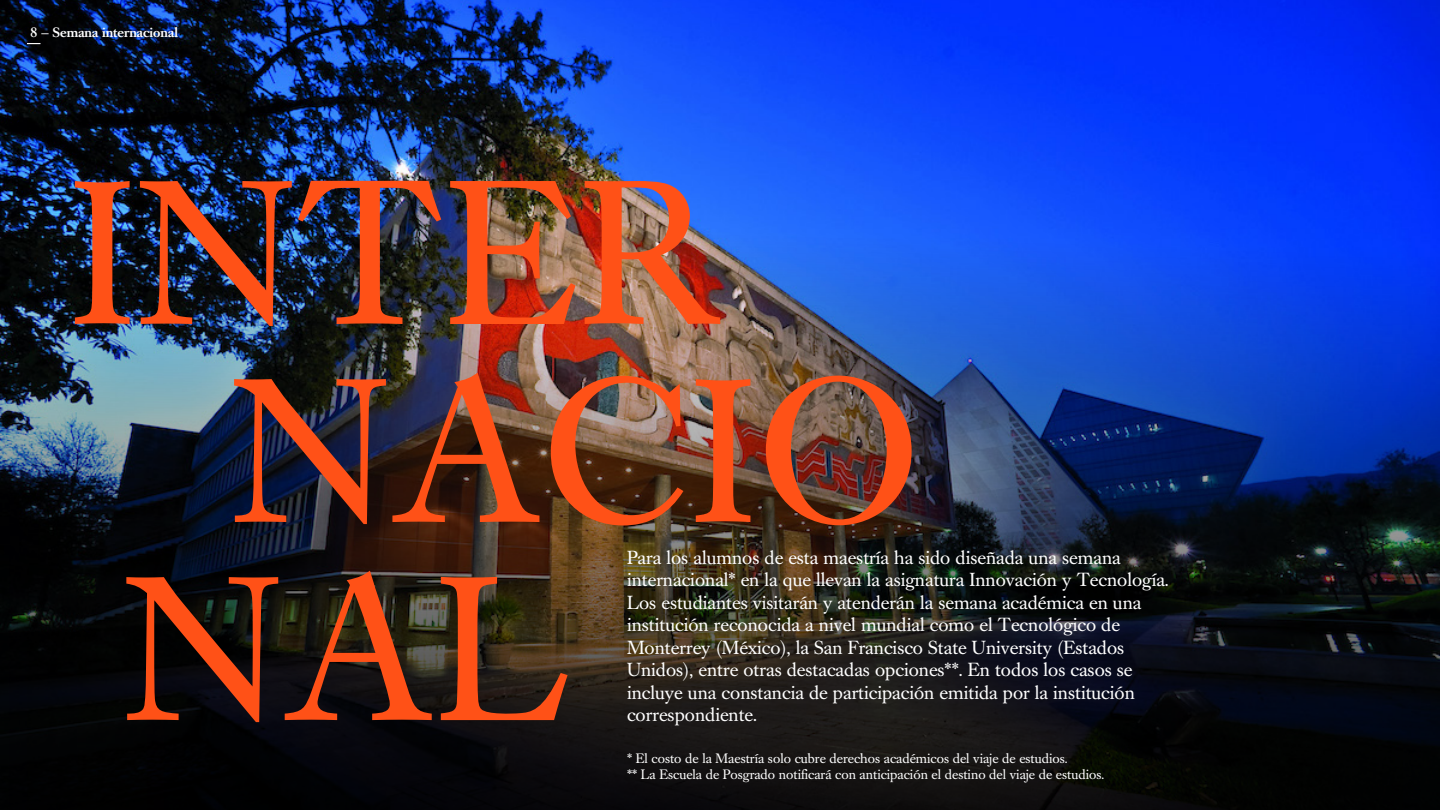
<style>
.page{position:relative;width:1440px;height:810px;background:#fff}
.page>*{position:absolute;margin:0;border:0;box-sizing:border-box;transform-origin:0 0}
.t1{font:202.5px "Caslon Book BE";letter-spacing:.02em;color:#ff5117}
.t2{font:18.75px/22.5px "Caslon Book BE";color:#fff}
.t3{font:13.5px/16.2px "Caslon Book BE";color:#fff}
.t4{font:500 13.5px "Caslon Book BE";color:#fff}
</style>
<div class="page">
<img style="left:0;top:0;width:1440px;height:810px">
<svg style="left:27px;top:43px;width:13px;height:1px"></svg>
<p class="t4" style="left:31px;top:25px;width:149px">8 — Semana internacional</p>
<h1 class="t1" style="left:71px;top:137px;width:651px">INTER</h1>
<h1 class="t1" style="left:232px;top:335px;width:689px">NACIO</h1>
<h1 class="t1" style="left:125px;top:533px;width:444px">NAL</h1>
<p class="t2" style="left:627px;top:547px;width:543px">Para los alumnos de esta maestría ha sido diseñada una semana internacional* en la que llevan la asignatura Innovación y Tecnología.<br>Los estudiantes visitarán y atenderán la semana académica en una institución reconocida a nivel mundial como el Tecnológico de Monterrey (México), la San Francisco State University (Estados Unidos), entre otras destacadas opciones**. En todos los casos se incluye una constancia de participación emitida por la institución correspondiente.</p>
<p class="t3" style="left:627px;top:750px;width:479px">* El costo de la Maestría solo cubre derechos académicos del viaje de estudios.<br>** La Escuela de Posgrado notificará con anticipación el destino del viaje de estudios.</p>
</div>
